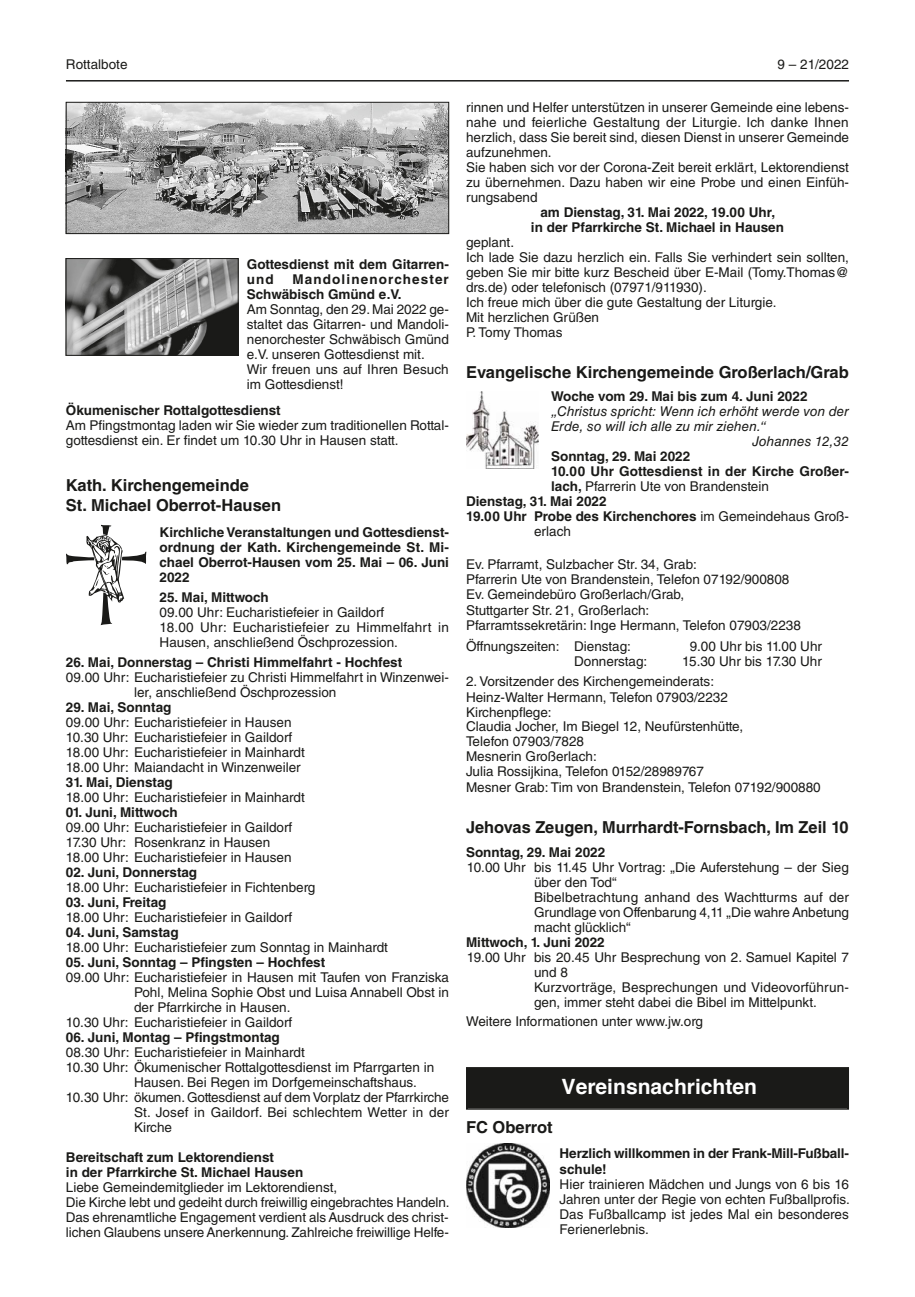
<style>
.page{position:relative;width:915px;height:1297px;background:#fff}
.page>*{position:absolute;margin:0;border:0;box-sizing:border-box;transform-origin:0 0}
.t1{font:700 21px "Helvetica";color:#fff}
.t2{font:700 16.5px/19.5px "Helvetica LT Std";color:#1a1a18}
.t3{font:13.5px/15px "Helvetica LT Std";color:#1a1a18}
.t4{font:700 13.5px/15px "Helvetica LT Std";color:#1a1a18}
.t5{font:italic 13.5px "Helvetica LT Std";letter-spacing:.005em;color:#1a1a18}
.t6{font:700 13.5px/15px "Helvetica LT Std";letter-spacing:.075em;color:#1a1a18}
.s1{font-weight:700}
.s2{font-weight:400}
</style>
<div class="page">
<hr style="left:66px;top:80px;width:782px;height:2px;background:#1a1a18">
<img style="left:68px;top:104px;width:379px;height:128px">
<div style="left:66px;top:102px;width:383px;height:132px;border:1px solid #1a1a18"></div>
<img style="left:68px;top:260px;width:168px;height:93px">
<div style="left:66px;top:258px;width:172px;height:97px;border:1px solid #1a1a18"></div>
<svg style="left:66px;top:525px;width:80px;height:100px"></svg>
<div style="left:467px;top:1068px;width:380px;height:40px;background:#1a1a18"></div>
<div style="left:466px;top:1067px;width:382px;height:43px;border:2px solid #1a1a18"></div>
<img style="left:466px;top:391px;width:72px;height:77px">
<img style="left:466px;top:1144px;width:83px;height:83px">
<p class="t3" style="left:66px;top:57px;width:63px">Rottalbote</p>
<p class="t3" style="left:777px;top:57px;width:73px">9 – 21/2022</p>
<p class="t4" style="left:247px;top:257px;width:203px">Gottesdienst mit dem Gitarren&shy;und</p>
<p class="t6" style="left:247px;top:272px;width:203px;text-indent:46px">Mandolinenorchester<br>Schwäbisch Gmünd e.V.</p>
<p class="t3" style="left:247px;top:302px;width:204px">Am Sonntag, den 29. Mai 2022 ge&shy;staltet das Gitarren- und Mandoli&shy;nenorchester Schwäbisch Gmünd e.V. unseren Gottesdienst mit.<br>Wir freuen uns auf Ihren Besuch im Gottesdienst!</p>
<p class="t4" style="left:66px;top:402px;width:216px">Ökumenischer Rottalgottesdienst</p>
<p class="t3" style="left:66px;top:418px;width:384px">Am Pfingstmontag laden wir Sie wieder zum traditionellen Rottal&shy;gottesdienst ein. Er findet um 10.30 Uhr in Hausen statt.</p>
<p class="t2" style="left:66px;top:475px;width:216px">Kath. Kirchengemeinde<br>St. Michael Oberrot-Hausen</p>
<p class="t4" style="left:159px;top:524px;width:291px;text-align:justify">Kirchliche Veranstaltungen und Gottesdienst&shy;ordnung der Kath. Kirchengemeinde St. Mi&shy;chael Oberrot-Hausen vom 25. Mai – 06. Juni 2022</p>
<p class="t4" style="left:159px;top:590px;width:111px">25. Mai, Mittwoch</p>
<p class="t3" style="left:159px;top:605px;width:291px">09.00 Uhr: Eucharistiefeier in Gaildorf<br>18.00 Uhr: Eucharistiefeier zu Himmelfahrt in<br>Hausen, anschließend Öschprozession.</p>
<p class="t4" style="left:66px;top:655px;width:337px">26. Mai, Donnerstag – Christi Himmelfahrt - Hochfest</p>
<p class="t3" style="left:134px;top:670px;width:316px;text-indent:-68px">09.00 Uhr: Eucharistiefeier zu Christi Himmelfahrt in Winzenwei&shy;ler, anschließend Öschprozession</p>
<p class="t4" style="left:66px;top:700px;width:107px">29. Mai, Sonntag</p>
<p class="t3" style="left:66px;top:715px;width:240px">09.00 Uhr: Eucharistiefeier in Hausen 10.30 Uhr: Eucharistiefeier in Gaildorf 18.00 Uhr: Eucharistiefeier in Mainhardt 18.00 Uhr: Maiandacht in Winzenweiler</p>
<p class="t4" style="left:66px;top:775px;width:108px">31. Mai, Dienstag</p>
<p class="t3" style="left:66px;top:790px;width:240px">18.00 Uhr: Eucharistiefeier in Mainhardt</p>
<p class="t4" style="left:66px;top:805px;width:113px">01. Juni, Mittwoch</p>
<p class="t3" style="left:66px;top:820px;width:228px">09.00 Uhr: Eucharistiefeier in Gaildorf<br>17.30 Uhr: Rosenkranz in Hausen<br>18.00 Uhr: Eucharistiefeier in Hausen</p>
<p class="t4" style="left:66px;top:865px;width:133px">02. Juni, Donnerstag</p>
<p class="t3" style="left:66px;top:880px;width:251px">18.00 Uhr: Eucharistiefeier in Fichtenberg</p>
<p class="t4" style="left:66px;top:895px;width:102px">03. Juni, Freitag</p>
<p class="t3" style="left:66px;top:910px;width:228px">18.00 Uhr: Eucharistiefeier in Gaildorf</p>
<p class="t4" style="left:66px;top:925px;width:114px">04. Juni, Samstag</p>
<p class="t3" style="left:66px;top:940px;width:323px">18.00 Uhr: Eucharistiefeier zum Sonntag in Mainhardt</p>
<p class="t4" style="left:66px;top:955px;width:261px">05. Juni, Sonntag – Pfingsten – Hochfest</p>
<p class="t3" style="left:66px;top:970px;width:384px">09.00 Uhr: Eucharistiefeier in Hausen mit Taufen von Franziska</p>
<p class="t3" style="left:134px;top:985px;width:316px">Pohl, Melina Sophie Obst und Luisa Annabell Obst in</p>
<p class="t3" style="left:134px;top:1000px;width:158px">der Pfarrkirche in Hausen.</p>
<p class="t3" style="left:66px;top:1015px;width:228px">10.30 Uhr: Eucharistiefeier in Gaildorf</p>
<p class="t4" style="left:66px;top:1030px;width:215px">06. Juni, Montag – Pfingstmontag</p>
<p class="t3" style="left:66px;top:1045px;width:240px">08.30 Uhr: Eucharistiefeier in Mainhardt</p>
<p class="t3" style="left:66px;top:1060px;width:369px">10.30 Uhr: Ökumenischer Rottalgottesdienst im Pfarrgarten in</p>
<p class="t3" style="left:134px;top:1075px;width:284px">Hausen. Bei Regen im Dorfgemeinschaftshaus.</p>
<p class="t3" style="left:66px;top:1090px;width:384px">10.30 Uhr: ökumen. Gottesdienst auf dem Vorplatz der Pfarrkirche</p>
<p class="t3" style="left:134px;top:1105px;width:316px">St. Josef in Gaildorf. Bei schlechtem Wetter in der</p>
<p class="t3" style="left:134px;top:1120px;width:39px">Kirche</p>
<p class="t4" style="left:66px;top:1150px;width:239px">Bereitschaft zum Lektorendienst<br>in der Pfarrkirche St. Michael Hausen</p>
<p class="t3" style="left:66px;top:1180px;width:385px">Liebe Gemeindemitglieder im Lektorendienst,<br>Die Kirche lebt und gedeiht durch freiwillig eingebrachtes Handeln.<br>Das ehrenamtliche Engagement verdient als Ausdruck des christ&shy;lichen Glaubens unsere Anerkennung. Zahlreiche freiwillige Helfe-</p>
<p class="t3" style="left:466px;top:99px;width:384px">rinnen und Helfer unterstützen in unserer Gemeinde eine lebens&shy;nahe und feierliche Gestaltung der Liturgie. Ich danke Ihnen herzlich, dass Sie bereit sind, diesen Dienst in unserer Gemeinde aufzunehmen.<br>Sie haben sich vor der Corona-Zeit bereit erklärt, Lektorendienst zu übernehmen. Dazu haben wir eine Probe und einen Einfüh&shy;rungsabend</p>
<p class="t4" style="left:531px;top:204px;width:254px;text-align:center">am Dienstag, 31. Mai 2022, 19.00 Uhr,<br>in der Pfarrkirche St. Michael in Hausen</p>
<p class="t3" style="left:466px;top:234px;width:384px">geplant.<br>Ich lade Sie dazu herzlich ein. Falls Sie verhindert sein sollten, geben Sie mir bitte kurz Bescheid über E-Mail (Tomy.Thomas@ drs.de) oder telefonisch (07971/911930).<br>Ich freue mich über die gute Gestaltung der Liturgie.<br>Mit herzlichen Grüßen<br>P. Tomy Thomas</p>
<p class="t2" style="left:466px;top:362px;width:384px">Evangelische Kirchengemeinde Großerlach/Grab</p>
<p class="t4" style="left:551px;top:389px;width:258px">Woche vom 29. Mai bis zum 4. Juni 2022</p>
<p class="t5" style="left:551px;top:403px;width:299px">„Christus spricht: Wenn ich erhöht werde von der</p>
<p class="t5" style="left:551px;top:418px;width:216px">Erde, so will ich alle zu mir ziehen.“</p>
<p class="t5" style="left:752px;top:433px;width:98px">Johannes 12,32</p>
<p class="t4" style="left:551px;top:449px;width:141px">Sonntag, 29. Mai 2022</p>
<p class="t4" style="left:551px;top:464px;width:299px">10.00 Uhr Gottesdienst in der Kirche Großer-</p>
<p class="t3" style="left:551px;top:479px;width:219px"><span class="s1">lach,</span> Pfarrerin Ute von Brandenstein</p>
<p class="t4" style="left:466px;top:494px;width:142px">Dienstag, 31. Mai 2022</p>
<p class="t4" style="left:466px;top:509px;width:383px">19.00 Uhr Probe des Kirchenchores <span class="s2">im Gemeindehaus Groß-</span></p>
<p class="t3" style="left:534px;top:524px;width:38px">erlach</p>
<p class="t3" style="left:466px;top:556px;width:336px;line-height:15.5px">Ev. Pfarramt, Sulzbacher Str. 34, Grab:<br>Pfarrerin Ute von Brandenstein, Telefon 07192/900808<br>Ev. Gemeindebüro Großerlach/Grab,<br>Stuttgarter Str. 21, Großerlach:<br>Pfarramtssekretärin: Inge Hermann, Telefon 07903/2238</p>
<p class="t3" style="left:466px;top:638px;width:166px">Öffnungszeiten: Dienstag:</p>
<p class="t3" style="left:689px;top:638px;width:134px">9.00 Uhr bis 11.00 Uhr</p>
<p class="t3" style="left:574px;top:654px;width:75px">Donnerstag:</p>
<p class="t3" style="left:682px;top:654px;width:141px">15.30 Uhr bis 17.30 Uhr</p>
<p class="t3" style="left:466px;top:674px;width:356px">2. Vorsitzender des Kirchengemeinderats:<br>Heinz-Walter Hermann, Telefon 07903/2232<br>Kirchenpflege:<br>Claudia Jocher, Im Biegel 12, Neufürstenhütte,<br>Telefon 07903/7828<br>Mesnerin Großerlach:<br>Julia Rossijkina, Telefon 0152/28989767<br>Mesner Grab: Tim von Brandenstein, Telefon 07192/900880</p>
<p class="t2" style="left:466px;top:817px;width:384px">Jehovas Zeugen, Murrhardt-Fornsbach, Im Zeil 10</p>
<p class="t4" style="left:466px;top:844px;width:141px">Sonntag, 29. Mai 2022</p>
<p class="t3" style="left:534px;top:859px;width:316px;text-indent:-67px">10.00 Uhr bis 11.45 Uhr Vortrag: „Die Auferstehung – der Sieg über den Tod“<br>Bibelbetrachtung anhand des Wachtturms auf der Grundlage von Offenbarung 4,11 „Die wahre Anbetung macht glücklich“</p>
<p class="t4" style="left:466px;top:934px;width:140px">Mittwoch, 1. Juni 2022</p>
<p class="t3" style="left:534px;top:949px;width:316px;text-indent:-67px">19.00 Uhr bis 20.45 Uhr Besprechung von 2. Samuel Kapitel 7 und 8<br>Kurzvorträge, Besprechungen und Videovorführun&shy;gen, immer steht dabei die Bibel im Mittelpunkt.</p>
<p class="t3" style="left:466px;top:1014px;width:238px">Weitere Informationen unter www.jw.org</p>
<h1 class="t1" style="left:561px;top:1070px;width:197px">Vereinsnachrichten</h1>
<p class="t2" style="left:466px;top:1118px;width:88px">FC Oberrot</p>
<p class="t4" style="left:559px;top:1145px;width:291px;line-height:15.8px">Herzlich willkommen in der Frank-Mill-Fußball&shy;schule!</p>
<p class="t3" style="left:559px;top:1176px;width:291px;text-align:justify">Hier trainieren Mädchen und Jungs von 6 bis 16<br>Jahren unter der Regie von echten Fußballprofis.<br>Das Fußballcamp ist jedes Mal ein besonderes Ferienerlebnis.</p>
</div>
